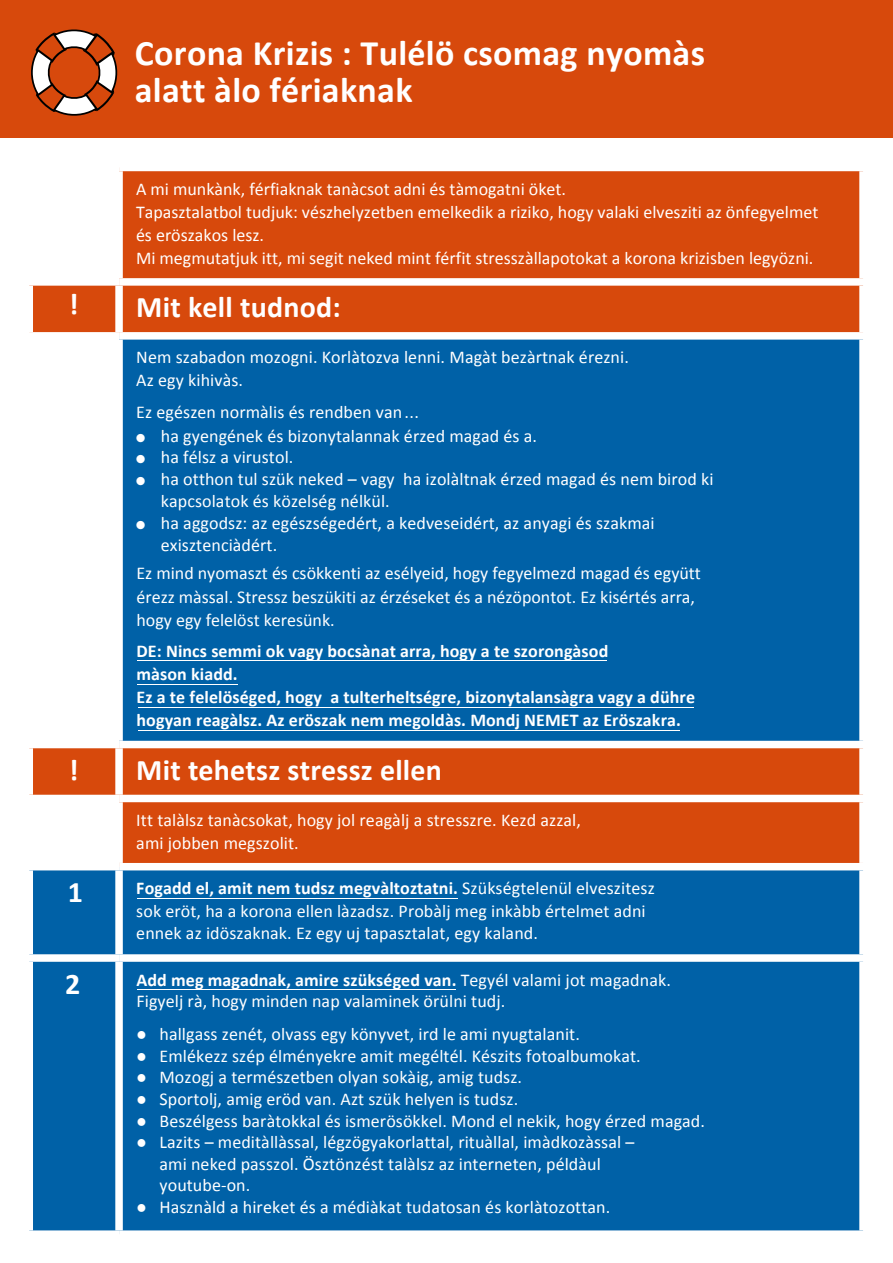
<style>
.page{position:relative;width:893px;height:1263px;background:#fff}
.page>*{position:absolute;margin:0;border:0;box-sizing:border-box;transform-origin:0 0}
.t1{font:700 36px/36.5px "Calibri";letter-spacing:.01em;color:#fff}
.t2{font:700 30px "Calibri";letter-spacing:.005em;color:#fff}
.t3{font:700 30px "Calibri";color:#fff}
.t4{font:18px/23.1px "Calibri";letter-spacing:.005em;color:#fff}
.t5{font:700 18px/23.1px "Calibri";letter-spacing:.005em;color:#fff}
.s1{font-weight:700}
</style>
<div class="page">
<div style="left:0;top:0;width:893px;height:138px;background:#d7490c"></div>
<svg style="left:33px;top:171px;width:826px;height:161px;background:#d9551d"></svg>
<div style="left:33px;top:340px;width:826px;height:890px;background:#0061a7"></div>
<svg style="left:33px;top:748px;width:826px;height:115px;background:#d9541b"></svg>
<div style="left:115px;top:171px;width:8px;height:107px;background:#fff"></div>
<div style="left:26px;top:278px;width:93px;height:8px;background:#fff"></div>
<div style="left:119px;top:278px;width:748px;height:8px;background:#fff"></div>
<div style="left:115px;top:286px;width:8px;height:46px;background:#fff"></div>
<div style="left:115px;top:340px;width:8px;height:401px;background:#fff"></div>
<div style="left:26px;top:741px;width:93px;height:7px;background:#fff"></div>
<div style="left:119px;top:741px;width:748px;height:7px;background:#fff"></div>
<div style="left:115px;top:748px;width:8px;height:47px;background:#fff"></div>
<div style="left:26px;top:795px;width:93px;height:7px;background:#fff"></div>
<div style="left:119px;top:795px;width:748px;height:7px;background:#fff"></div>
<div style="left:115px;top:802px;width:8px;height:61px;background:#fff"></div>
<div style="left:26px;top:863px;width:93px;height:7px;background:#fff"></div>
<div style="left:119px;top:863px;width:748px;height:7px;background:#fff"></div>
<div style="left:115px;top:870px;width:8px;height:84px;background:#fff"></div>
<div style="left:26px;top:954px;width:93px;height:8px;background:#fff"></div>
<div style="left:119px;top:954px;width:748px;height:8px;background:#fff"></div>
<div style="left:115px;top:962px;width:8px;height:268px;background:#fff"></div>
<hr style="left:138px;top:730px;width:542px;height:1px;background:#fff">
<hr style="left:138px;top:707px;width:556px;height:1px;background:#fff">
<hr style="left:137px;top:684px;width:100px;height:1px;background:#fff">
<hr style="left:138px;top:660px;width:469px;height:1px;background:#fff">
<hr style="left:137px;top:898px;width:321px;height:1px;background:#fff">
<hr style="left:137px;top:989px;width:319px;height:1px;background:#fff">
<svg style="left:31px;top:29px;width:87px;height:87px"></svg>
<h1 class="t1" style="left:135px;top:34px;width:572px">Corona Krizis : Tulélö csomag nyomàs alatt àlo fériaknak</h1>
<p class="t4" style="left:136px;top:177px;width:684px">A mi munkànk, férfiaknak tanàcsot adni és tàmogatni öket.<br>Tapasztalatbol tudjuk: vészhelyzetben emelkedik a riziko, hogy valaki elvesziti az önfegyelmet és eröszakos lesz.<br>Mi megmutatjuk itt, mi segit neked mint férfit stresszàllapotokat a korona krizisben legyözni.</p>
<h2 class="t3" style="left:69px;top:286px;width:11px">!</h2>
<h2 class="t2" style="left:136px;top:289px;width:206px">Mit kell tudnod:</h2>
<p class="t4" style="left:136px;top:346px;width:494px">Nem szabadon mozogni. Korlàtozva lenni. Magàt bezàrtnak érezni.<br>Az egy kihivàs.</p>
<p class="t4" style="left:136px;top:400px;width:284px">Ez egészen normàlis és rendben van...</p>
<p class="t4" style="left:136px;top:424px;width:402px">● ha gyengének és bizonytalannak érzed magad és a.</p>
<p class="t4" style="left:136px;top:446px;width:159px">● ha félsz a virustol.</p>
<p class="t4" style="left:161px;top:468px;width:554px;line-height:21.8px;text-indent:-24px">● ha otthon tul szük neked – vagy ha izolàltnak érzed magad és nem birod ki kapcsolatok és közelség nélkül.</p>
<p class="t4" style="left:161px;top:512px;width:495px;line-height:21.8px;text-indent:-24px">● ha aggodsz: az egészségedért, a kedveseidért, az anyagi és szakmai exisztenciàdért.</p>
<p class="t4" style="left:137px;top:562px;width:566px">Ez mind nyomaszt és csökkenti az esélyeid, hogy fegyelmezd magad és együtt érezz màssal. Stressz beszükiti az érzéseket és a nézöpontot. Ez kisértés arra, hogy egy felelöst keresünk.</p>
<p class="t5" style="left:137px;top:638px;width:560px">DE: Nincs semmi ok vagy bocsànat arra, hogy a te szorongàsod<br>màson kiadd.<br>Ez a te felelöséged, hogy a tulterheltségre, bizonytalansàgra vagy a dühre hogyan reagàlsz. Az eröszak nem megoldàs. Mondj NEMET az Eröszakra.</p>
<h2 class="t3" style="left:69px;top:751px;width:11px">!</h2>
<h2 class="t2" style="left:136px;top:751px;width:307px">Mit tehetsz stressz ellen</h2>
<p class="t4" style="left:136px;top:808px;width:446px">Itt talàlsz tanàcsokat, hogy jol reagàlj a stresszre. Kezd azzal, ami jobben megszolit.</p>
<h2 class="t3" style="left:68px;top:874px;width:17px">1</h2>
<p class="t4" style="left:136px;top:877px;width:520px;line-height:22.5px"><span class="s1">Fogadd el, amit nem tudsz megvàltoztatni.</span> Szükségtelenül elveszitesz sok eröt, ha a korona ellen làzadsz. Probàlj meg inkàbb értelmet adni ennek az idöszaknak. Ez egy uj tapasztalat, egy kaland.</p>
<h2 class="t3" style="left:65px;top:965px;width:17px">2</h2>
<p class="t4" style="left:136px;top:969px;width:536px;line-height:21.6px"><span class="s1">Add meg magadnak, amire szükséged van.</span> Tegyél valami jot magadnak.<br>Figyelj rà, hogy minden nap valaminek örülni tudj.</p>
<p class="t4" style="left:136px;top:1023px;width:445px">● hallgass zenét, olvass egy könyvet, ird le ami nyugtalanit.</p>
<p class="t4" style="left:136px;top:1044px;width:506px">● Emlékezz szép élményekre amit megéltél. Készits fotoalbumokat.</p>
<p class="t4" style="left:136px;top:1066px;width:387px">● Mozogj a természetben olyan sokàig, amig tudsz.</p>
<p class="t4" style="left:136px;top:1087px;width:384px">● Sportolj, amig eröd van. Azt szük helyen is tudsz.</p>
<p class="t4" style="left:136px;top:1109px;width:570px">● Beszélgess baràtokkal és ismerösökkel. Mond el nekik, hogy érzed magad.</p>
<p class="t4" style="left:159px;top:1131px;width:476px;line-height:21.6px;text-indent:-23px">● Lazits – meditàllàssal, légzögyakorlattal, rituàllal, imàdkozàssal – ami neked passzol. Ösztönzést talàlsz az interneten, példàul youtube-on.</p>
<p class="t4" style="left:136px;top:1195px;width:476px">● Hasznàld a hireket és a médiàkat tudatosan és korlàtozottan.</p>
</div>
